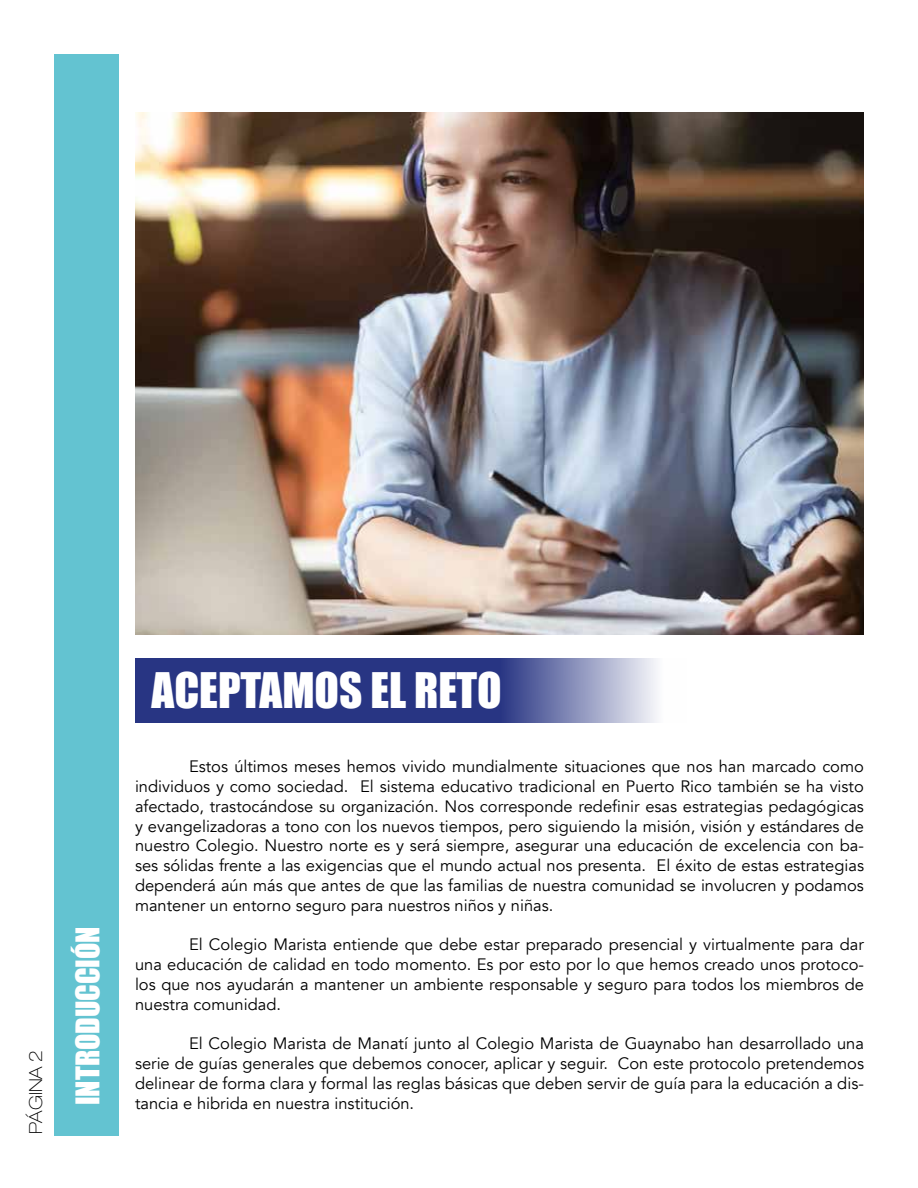
<style>
.page{position:relative;width:918px;height:1188px;background:#fff}
.page>*{position:absolute;margin:0;border:0;box-sizing:border-box;transform-origin:0 0}
.t1{font:45px "Impact";color:#fff}
.t2{font:30px "Impact";color:#fff}
.t3{font:100 expanded 18px "Helvetica Neue LT Pro";color:#000}
.t4{font:16.5px/19.8px "Avenir";color:#000;text-align:justify}
</style>
<div class="page">
<svg style="left:136px;top:658px;width:521px;height:65px;background:#465194"></svg>
<div style="left:54px;top:54px;width:65px;height:1082px;background:#63c3d1"></div>
<img style="left:135px;top:112px;width:729px;height:522px">
<p class="t3" style="left:25px;top:1134px;width:85px;rotate:-90deg">PÁGINA 2</p>
<h2 class="t2" style="left:64px;top:1105px;width:180px;rotate:-90deg">INTRODUCCIÓN</h2>
<h1 class="t1" style="left:152px;top:655px;width:352px">ACEPTAMOS EL RETO</h1>
<p class="t4" style="left:135px;top:757px;width:731px;text-indent:54px">Estos últimos meses hemos vivido mundialmente situaciones que nos han marcado como individuos y como sociedad. El sistema educativo tradicional en Puerto Rico también se ha visto afectado, trastocándose su organización. Nos corresponde redefinir esas estrategias pedagógicas y evangelizadoras a tono con los nuevos tiempos, pero siguiendo la misión, visión y estándares de nuestro Colegio. Nuestro norte es y será siempre, asegurar una educación de excelencia con ba&shy;ses sólidas frente a las exigencias que el mundo actual nos presenta. El éxito de estas estrategias dependerá aún más que antes de que las familias de nuestra comunidad se involucren y podamos mantener un entorno seguro para nuestros niños y niñas.</p>
<p class="t4" style="left:135px;top:935px;width:731px;text-indent:54px">El Colegio Marista entiende que debe estar preparado presencial y virtualmente para dar una educación de calidad en todo momento. Es por esto por lo que hemos creado unos protoco&shy;los que nos ayudarán a mantener un ambiente responsable y seguro para todos los miembros de nuestra comunidad.</p>
<p class="t4" style="left:135px;top:1034px;width:731px;text-indent:54px">El Colegio Marista de Manatí junto al Colegio Marista de Guaynabo han desarrollado una serie de guías generales que debemos conocer, aplicar y seguir. Con este protocolo pretendemos delinear de forma clara y formal las reglas básicas que deben servir de guía para la educación a dis-</p>
<p class="t4" style="left:135px;top:1094px;width:281px">tancia e hibrida en nuestra institución.</p>
</div>
